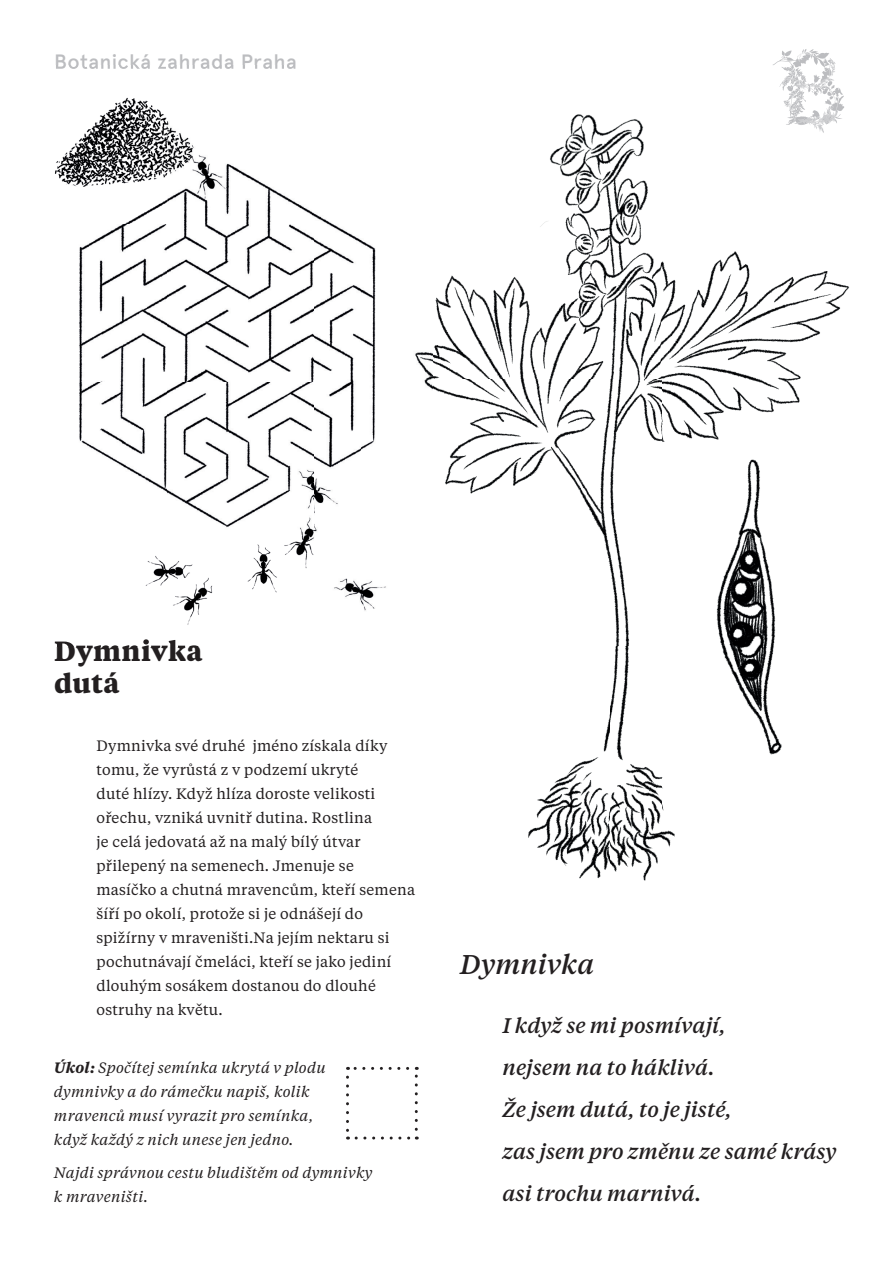
<style>
.page{position:relative;width:893px;height:1263px;background:#fff}
.page>*{position:absolute;margin:0;border:0;box-sizing:border-box;transform-origin:0 0}
.t1{font:700 27px/32.4px "Tiempos Text";letter-spacing:.015em;color:#231f20}
.t2{font:italic 500 27px "Tiempos Text";color:#231f20}
.t3{font:italic 500 21px/42px "Tiempos Text";color:#231f20}
.t4{font:500 20.7px "Apercu Pro";letter-spacing:.02em;color:#bcbdc0}
.t5{font:15px/24px "Tiempos Text";letter-spacing:.015em;color:#231f20}
.t6{font:italic 15px/24px "Tiempos Text";letter-spacing:.015em;color:#231f20}
.s1{font-weight:600}
</style>
<div class="page">
<img style="left:433px;top:114px;width:228px;height:532px">
<img style="left:661px;top:487px;width:121px;height:360px">
<img style="left:528px;top:646px;width:133px;height:235px">
<img style="left:773px;top:59px;width:8px;height:6px">
<svg style="left:781px;top:50px;width:61px;height:74px"></svg>
<img style="left:54px;top:66px;width:379px;height:578px">
<img style="left:56px;top:66px;width:239px;height:3px">
<img style="left:55px;top:639px;width:147px;height:8px">
<svg style="left:346px;top:1077px;width:3px;height:62px"></svg>
<svg style="left:356px;top:1136px;width:61px;height:3px"></svg>
<svg style="left:415px;top:1067px;width:3px;height:62px"></svg>
<svg style="left:347px;top:1067px;width:61px;height:3px"></svg>
<h3 class="t4" style="left:54px;top:46px;width:244px">Botanická zahrada Praha</h3>
<h1 class="t1" style="left:54px;top:633px;width:150px">Dymnivka dutá</h1>
<p class="t5" style="left:97px;top:733px;width:320px">Dymnivka své druhé jméno získala díky tomu, že vyrůstá z v podzemí ukryté<br>duté hlízy. Když hlíza doroste velikosti ořechu, vzniká uvnitř dutina. Rostlina<br>je celá jedovatá až na malý bílý útvar přilepený na semenech. Jmenuje se masíčko a chutná mravencům, kteří semena šíří po okolí, protože si je odnášejí do spižírny v mraveništi.Na jejím nektaru si pochutnávají čmeláci, kteří se jako jediní dlouhým sosákem dostanou do dlouhé ostruhy na květu.</p>
<p class="t6" style="left:54px;top:1055px;width:273px"><span class="s1">Úkol:</span> Spočítej semínka ukrytá v plodu dymnivky a do rámečku napiš, kolik mravenců musí vyrazit pro semínka, když každý z nich unese jen jedno.</p>
<p class="t6" style="left:54px;top:1160px;width:320px">Najdi správnou cestu bludištěm od dymnivky k mraveništi.</p>
<h1 class="t2" style="left:460px;top:946px;width:136px">Dymnivka</h1>
<h2 class="t3" style="left:502px;top:1004px;width:336px">I když se mi posmívají,<br>nejsem na to háklivá.<br>Že jsem dutá, to je jisté,<br>zas jsem pro změnu ze samé krásy asi trochu marnivá.</h2>
</div>
